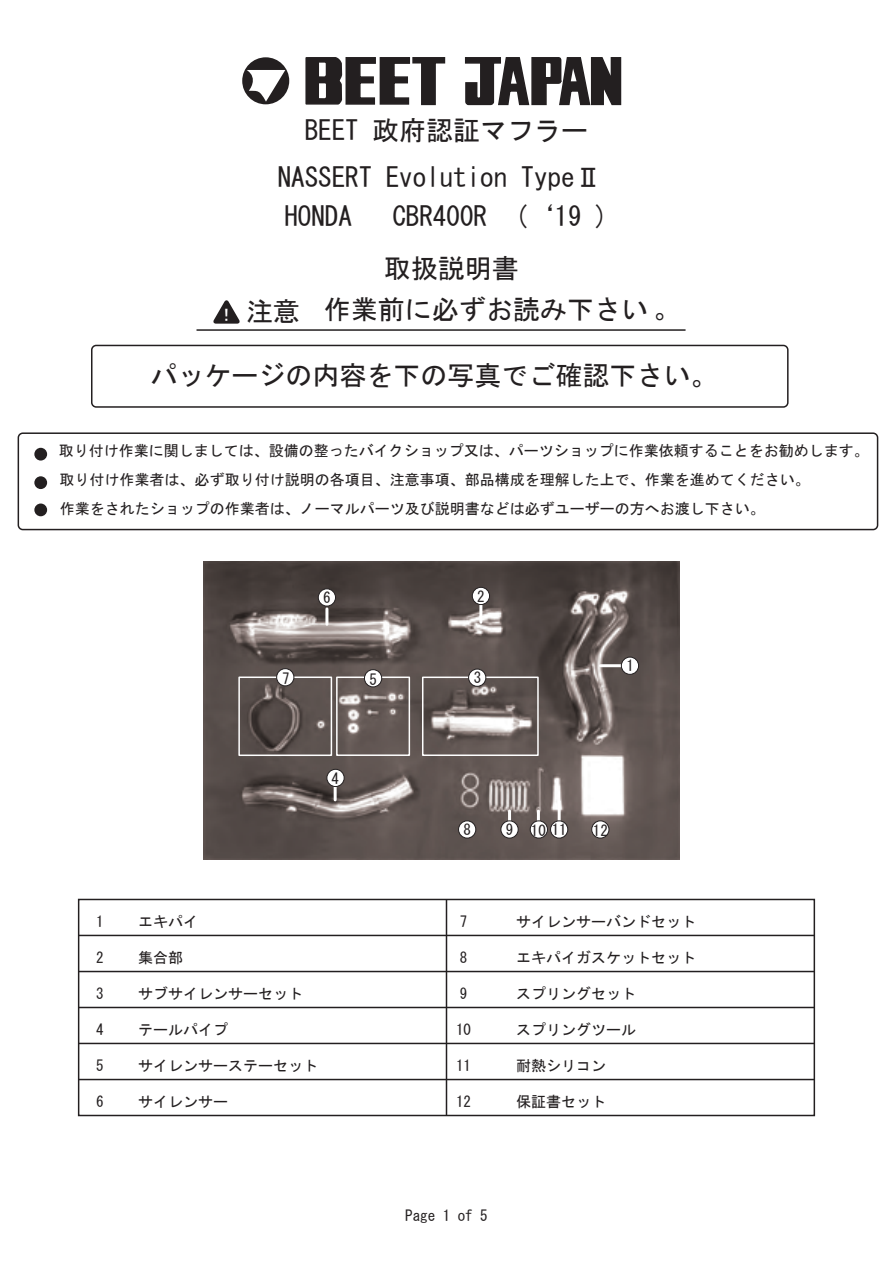
<style>
.page{position:relative;width:893px;height:1263px;background:#fff}
.page>*{position:absolute;margin:0;border:0;box-sizing:border-box;transform-origin:0 0}
.t1{font:27px/51.8px "MS Gothic";color:#231f20}
.t2{font:18px "MS Gothic";color:#fff}
.t3{font:15px/29px "MS Gothic";color:#231f20}
</style>
<div class="page">
<div style="left:242px;top:57px;width:47px;height:47px;background:#231f20;border-radius:50%"></div>
<svg style="left:247px;top:70px;width:38px;height:32px"></svg>
<svg style="left:305px;top:57px;width:141px;height:49px"></svg>
<svg style="left:464px;top:57px;width:158px;height:49px"></svg>
<div style="left:91px;top:345px;width:698px;height:63px;border:2px solid #231f20;border-radius:4px"></div>
<div style="left:34px;top:448px;width:13px;height:13px;background:#231f20;border-radius:50%"></div>
<div style="left:34px;top:476px;width:13px;height:13px;background:#231f20;border-radius:50%"></div>
<div style="left:34px;top:503px;width:13px;height:13px;background:#231f20;border-radius:50%"></div>
<div style="left:18px;top:432px;width:860px;height:98px;border:2px solid #231f20;border-radius:4px"></div>
<svg style="left:213px;top:300px;width:27px;height:24px"></svg>
<hr style="left:196px;top:329px;width:490px;height:2px;background:#231f20">
<img style="left:203px;top:562px;width:476px;height:297px">
<div style="left:78px;top:899px;width:737px;height:217px;border:2px solid #231f20"></div>
<hr style="left:79px;top:1079px;width:735px;height:1px;background:#231f20">
<hr style="left:79px;top:1043px;width:735px;height:1px;background:#231f20">
<hr style="left:79px;top:1007px;width:735px;height:1px;background:#231f20">
<hr style="left:79px;top:971px;width:735px;height:1px;background:#231f20">
<hr style="left:79px;top:935px;width:735px;height:1px;background:#231f20">
<hr style="left:446px;top:899px;width:1px;height:216px;background:#231f20">
<hr style="left:600px;top:664px;width:21px;height:3px;background:#fff">
<hr style="left:479px;top:597px;width:3px;height:25px;background:#fff">
<hr style="left:325px;top:609px;width:3px;height:15px;background:#fff">
<hr style="left:558px;top:801px;width:3px;height:20px;background:#fff">
<hr style="left:334px;top:782px;width:3px;height:18px;background:#fff">
<svg style="left:537px;top:811px;width:3px;height:9px"></svg>
<svg style="left:508px;top:811px;width:3px;height:9px"></svg>
<div style="left:238px;top:676px;width:94px;height:80px;border:2px solid #fff"></div>
<div style="left:336px;top:676px;width:74px;height:80px;border:2px solid #fff"></div>
<div style="left:422px;top:676px;width:117px;height:80px;border:2px solid #fff"></div>
<div style="left:621px;top:657px;width:18px;height:17px;background:#fff;border-radius:50%"></div>
<div style="left:621px;top:657px;width:18px;height:18px;border:1px solid #231f20;border-radius:50%"></div>
<div style="left:472px;top:587px;width:18px;height:17px;background:#fff;border-radius:50%"></div>
<div style="left:472px;top:587px;width:18px;height:18px;border:1px solid #231f20;border-radius:50%"></div>
<div style="left:469px;top:669px;width:17px;height:17px;background:#fff;border-radius:50%"></div>
<div style="left:468px;top:669px;width:18px;height:18px;border:1px solid #231f20;border-radius:50%"></div>
<div style="left:327px;top:769px;width:17px;height:17px;background:#fff;border-radius:50%"></div>
<div style="left:327px;top:769px;width:18px;height:18px;border:1px solid #231f20;border-radius:50%"></div>
<div style="left:364px;top:670px;width:18px;height:17px;background:#fff;border-radius:50%"></div>
<div style="left:364px;top:669px;width:18px;height:18px;border:1px solid #231f20;border-radius:50%"></div>
<div style="left:318px;top:589px;width:18px;height:17px;background:#fff;border-radius:50%"></div>
<div style="left:318px;top:588px;width:18px;height:18px;border:1px solid #231f20;border-radius:50%"></div>
<div style="left:277px;top:669px;width:17px;height:17px;background:#fff;border-radius:50%"></div>
<div style="left:276px;top:668px;width:18px;height:18px;border:1px solid #231f20;border-radius:50%"></div>
<div style="left:458px;top:821px;width:18px;height:17px;background:#fff;border-radius:50%"></div>
<div style="left:458px;top:820px;width:18px;height:18px;border:1px solid #231f20;border-radius:50%"></div>
<div style="left:501px;top:821px;width:17px;height:17px;background:#fff;border-radius:50%"></div>
<div style="left:501px;top:820px;width:18px;height:18px;border:1px solid #231f20;border-radius:50%"></div>
<div style="left:530px;top:821px;width:17px;height:17px;background:#fff;border-radius:50%"></div>
<div style="left:530px;top:820px;width:18px;height:18px;border:1px solid #231f20;border-radius:50%"></div>
<div style="left:550px;top:821px;width:18px;height:17px;background:#fff;border-radius:50%"></div>
<div style="left:550px;top:820px;width:18px;height:18px;border:1px solid #231f20;border-radius:50%"></div>
<div style="left:592px;top:821px;width:17px;height:17px;background:#fff;border-radius:50%"></div>
<div style="left:591px;top:820px;width:18px;height:18px;border:1px solid #231f20;border-radius:50%"></div>
<h1 class="t1" style="left:278px;top:106px;width:325px;line-height:47.2px;text-align:center">BEET 政府認証マフラー<br>NASSERT Evolution TypeⅡ</h1>
<h1 class="t1" style="left:284px;top:190px;width:69px">HONDA</h1>
<h1 class="t1" style="left:384px;top:190px;width:226px;text-indent:9px">CBR400R ( ‘19 )取扱説明書</h1>
<h1 class="t1" style="left:246px;top:283px;width:436px">注意 作業前に必ずお読み下さい。</h1>
<h1 class="t1" style="left:150px;top:349px;width:568px">パッケージの内容を下の写真でご確認下さい。</h1>
<p class="t2" style="left:218px;top:306px;width:19px">！</p>
<p class="t3" style="left:59px;top:436px;width:812px">取り付け作業に関しましては、設備の整ったバイクショップ又は、パーツショップに作業依頼することをお勧めします。取り付け作業者は、必ず取り付け説明の各項目、注意事項、部品構成を理解した上で、作業を進めてください。<br>作業をされたショップの作業者は、ノーマルパーツ及び説明書などは必ずユーザーの方へお渡し下さい。</p>
<p class="t3" style="left:282px;top:664px;width:9px">7</p>
<p class="t3" style="left:323px;top:583px;width:9px">6</p>
<p class="t3" style="left:370px;top:665px;width:9px">5</p>
<p class="t3" style="left:331px;top:764px;width:9px">4</p>
<p class="t3" style="left:477px;top:582px;width:9px">2</p>
<p class="t3" style="left:474px;top:663px;width:9px">3</p>
<p class="t3" style="left:627px;top:651px;width:9px">1</p>
<p class="t3" style="left:464px;top:815px;width:9px">8</p>
<p class="t3" style="left:506px;top:815px;width:62px">9 10 11</p>
<p class="t3" style="left:593px;top:816px;width:16px">12</p>
<p class="t3" style="left:96px;top:907px;width:9px">1</p>
<p class="t3" style="left:138px;top:907px;width:61px">エキパイ</p>
<p class="t3" style="left:460px;top:907px;width:9px">7</p>
<p class="t3" style="left:516px;top:907px;width:181px">サイレンサーバンドセット</p>
<p class="t3" style="left:96px;top:943px;width:9px">2</p>
<p class="t3" style="left:138px;top:943px;width:46px">集合部</p>
<p class="t3" style="left:460px;top:943px;width:9px">8</p>
<p class="t3" style="left:516px;top:943px;width:181px">エキパイガスケットセット</p>
<p class="t3" style="left:96px;top:979px;width:9px">3</p>
<p class="t3" style="left:138px;top:979px;width:166px">サブサイレンサーセット</p>
<p class="t3" style="left:460px;top:979px;width:9px">9</p>
<p class="t3" style="left:516px;top:979px;width:121px">スプリングセット</p>
<p class="t3" style="left:96px;top:1015px;width:9px">4</p>
<p class="t3" style="left:138px;top:1015px;width:91px">テールパイプ</p>
<p class="t3" style="left:456px;top:1015px;width:16px">10</p>
<p class="t3" style="left:516px;top:1015px;width:121px">スプリングツール</p>
<p class="t3" style="left:96px;top:1051px;width:9px">5</p>
<p class="t3" style="left:138px;top:1051px;width:181px">サイレンサーステーセット</p>
<p class="t3" style="left:456px;top:1051px;width:16px">11</p>
<p class="t3" style="left:516px;top:1051px;width:91px">耐熱シリコン</p>
<p class="t3" style="left:96px;top:1087px;width:9px">6</p>
<p class="t3" style="left:138px;top:1087px;width:91px">サイレンサー</p>
<p class="t3" style="left:456px;top:1087px;width:16px">12</p>
<p class="t3" style="left:516px;top:1087px;width:91px">保証書セット</p>
<p class="t3" style="left:405px;top:1201px;width:84px">Page 1 of 5</p>
</div>
